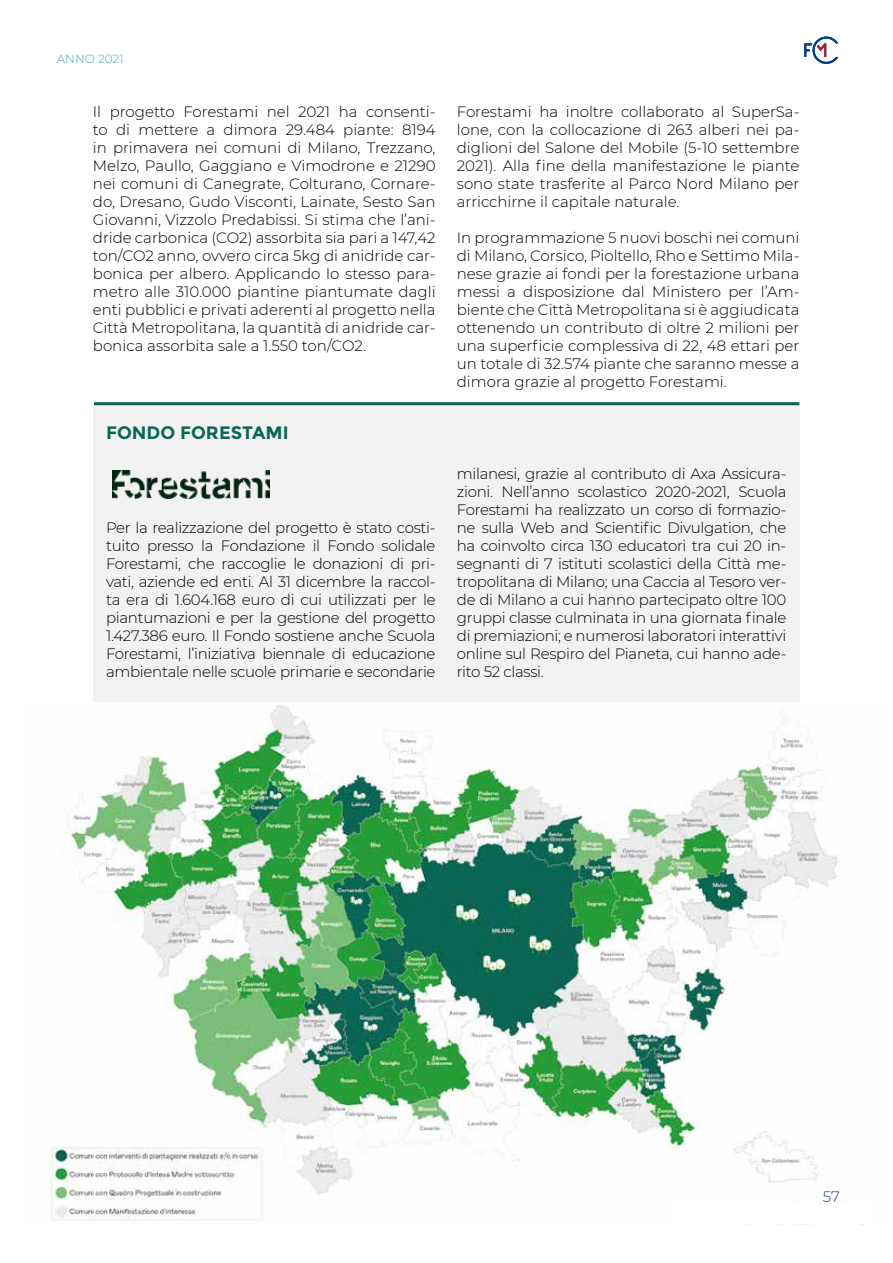
<style>
.page{position:relative;width:893px;height:1263px;background:#fff}
.page>*{position:absolute;margin:0;border:0;box-sizing:border-box;transform-origin:0 0}
.t1{font:700 18px "Montserrat";color:#0b6754}
.t2{font:300 15px/18px "Montserrat";letter-spacing:-.01em;color:#000;text-align:justify}
.t3{font:300 15px "Montserrat";color:#184181}
.t4{font:300 12px "Montserrat";color:#40a6c2}
</style>
<div class="page">
<svg style="left:804px;top:37px;width:34px;height:27px"></svg>
<img style="left:50px;top:701px;width:788px;height:519px">
<div style="left:93px;top:402px;width:706px;height:300px;background:#f2f2f2"></div>
<hr style="left:94px;top:402px;width:705px;height:3px;background:#0b6754">
<div style="left:672px;top:1202px;width:200px;height:22px;background:#fff"></div>
<img style="left:112px;top:470px;width:157px;height:28px">
<p class="t4" style="left:57px;top:50px;width:68px">ANNO 2021</p>
<p class="t2" style="left:93px;top:102px;width:344px">Il progetto Forestami nel 2021 ha consenti&shy;to di mettere a dimora 29.484 piante: 8194 in primavera nei comuni di Milano, Trezzano, Melzo, Paullo, Gaggiano e Vimodrone e 21290 nei comuni di Canegrate, Colturano, Cornare&shy;do, Dresano, Gudo Visconti, Lainate, Sesto San Giovanni, Vizzolo Predabissi. Si stima che l’ani&shy;dride carbonica (CO2) assorbita sia pari a 147,42 ton/CO2 anno, ovvero circa 5kg di anidride car&shy;bonica per albero. Applicando lo stesso para&shy;metro alle 310.000 piantine piantumate dagli enti pubblici e privati aderenti al progetto nella Città Metropolitana, la quantità di anidride car&shy;bonica assorbita sale a 1.550 ton/CO2.</p>
<p class="t2" style="left:457px;top:102px;width:344px">Forestami ha inoltre collaborato al SuperSa&shy;lone, con la collocazione di 263 alberi nei pa&shy;diglioni del Salone del Mobile (5-10 settembre 2021). Alla fine della manifestazione le piante sono state trasferite al Parco Nord Milano per arricchirne il capitale naturale.</p>
<p class="t2" style="left:457px;top:228px;width:344px">In programmazione 5 nuovi boschi nei comuni di Milano, Corsico, Pioltello, Rho e Settimo Mila&shy;nese grazie ai fondi per la forestazione urbana messi a disposizione dal Ministero per l’Am&shy;biente che Città Metropolitana si è aggiudicata ottenendo un contributo di oltre 2 milioni per una superficie complessiva di 22, 48 ettari per un totale di 32.574 piante che saranno messe a dimora grazie al progetto Forestami.</p>
<p class="t1" style="left:106px;top:422px;width:184px">FONDO FORESTAMI</p>
<p class="t2" style="left:106px;top:518px;width:331px">Per la realizzazione del progetto è stato costi&shy;tuito presso la Fondazione il Fondo solidale Forestami, che raccoglie le donazioni di pri&shy;vati, aziende ed enti. Al 31 dicembre la raccol&shy;ta era di 1.604.168 euro di cui utilizzati per le piantumazioni e per la gestione del progetto 1.427.386 euro. Il Fondo sostiene anche Scuola Forestami, l’iniziativa biennale di educazione ambientale nelle scuole primarie e secondarie</p>
<p class="t2" style="left:457px;top:464px;width:331px">milanesi, grazie al contributo di Axa Assicura&shy;zioni. Nell’anno scolastico 2020-2021, Scuola Forestami ha realizzato un corso di formazio&shy;ne sulla Web and Scientific Divulgation, che ha coinvolto circa 130 educatori tra cui 20 in&shy;segnanti di 7 istituti scolastici della Città me&shy;tropolitana di Milano; una Caccia al Tesoro ver&shy;de di Milano a cui hanno partecipato oltre 100 gruppi classe culminata in una giornata finale di premiazioni; e numerosi laboratori interattivi online sul Respiro del Pianeta, cui hanno ade&shy;rito 52 classi.</p>
<p class="t3" style="left:823px;top:1186px;width:18px">57</p>
</div>
